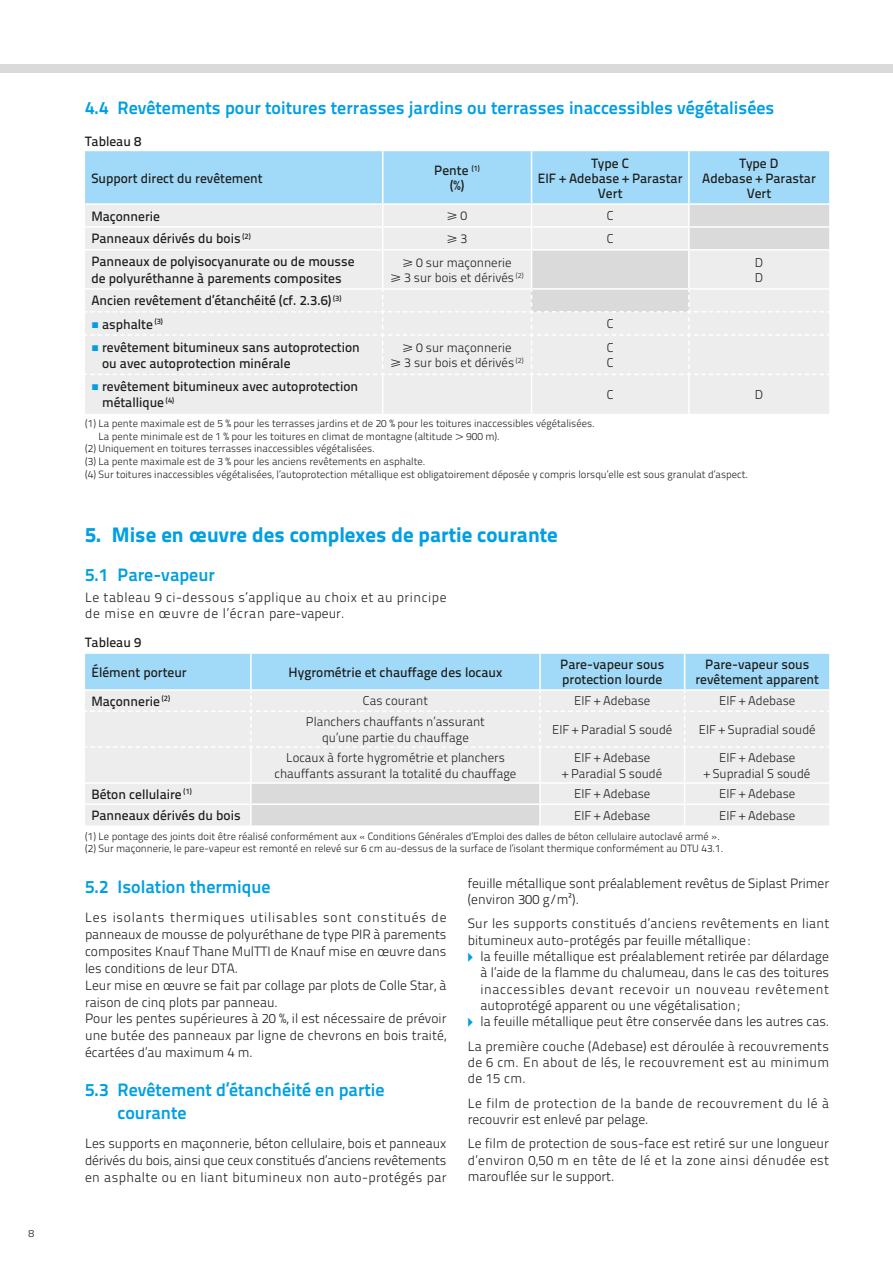
<style>
.page{position:relative;width:893px;height:1263px;background:#fff}
.page>*{position:absolute;margin:0;border:0;box-sizing:border-box;transform-origin:0 0}
.t1{font:21px "Titillium Text 25 L 999 wt";color:#009fe3}
.t2{font:18px/22.2px "Titillium Text 25 L 800 wt";color:#009fe3}
.t3{font:13.5px/16.8px "Titillium Text 25 L 250 wt";color:#1d1d1b}
.t4{font:13.5px/15px "Titillium Text 25 L 600 wt";color:#1d1d1b}
.t5{font:13.5px/16.4px "Titillium Text 25 L 250 wt";letter-spacing:.025em;color:#1d1d1b}
.t6{font:13.5px/16.4px "Titillium Text 25 L 250 wt";letter-spacing:.04em;color:#1d1d1b}
.t7{font:13.5px/16.4px "Titillium Text 25 L 250 wt";letter-spacing:.03em;color:#1d1d1b}
.t8{font:12.75px/15.3px "Titillium Text 25 L 250 wt";color:#1d1d1b;text-align:center}
.t9{font:10.5px/12.6px "Titillium Text 25 L 250 wt";color:#1d1d1b}
</style>
<div class="page">
<div style="left:0;top:64px;width:893px;height:8px;background:#dadada"></div>
<div style="left:85px;top:375px;width:744px;height:39px;background:#ededed"></div>
<hr style="left:382px;top:375px;width:1px;height:39px;background:#fff">
<hr style="left:531px;top:375px;width:1px;height:39px;background:#fff">
<hr style="left:688px;top:375px;width:2px;height:39px;background:#fff">
<div style="left:85px;top:748px;width:744px;height:77px;background:#ededed"></div>
<hr style="left:250px;top:748px;width:2px;height:34px;background:#fff">
<hr style="left:539px;top:748px;width:2px;height:34px;background:#fff">
<hr style="left:684px;top:748px;width:1px;height:34px;background:#fff">
<hr style="left:85px;top:782px;width:166px;height:2px;background:#fff">
<hr style="left:251px;top:782px;width:289px;height:2px;background:#fff">
<hr style="left:540px;top:782px;width:145px;height:2px;background:#fff">
<div style="left:250px;top:784px;width:291px;height:41px;background:#dadada"></div>
<hr style="left:685px;top:782px;width:144px;height:2px;background:#fff">
<hr style="left:85px;top:803px;width:166px;height:2px;background:#fff">
<hr style="left:251px;top:803px;width:289px;height:2px;background:#fff">
<hr style="left:250px;top:805px;width:2px;height:20px;background:#fff">
<hr style="left:540px;top:803px;width:145px;height:2px;background:#fff">
<hr style="left:539px;top:805px;width:2px;height:20px;background:#fff">
<hr style="left:685px;top:803px;width:144px;height:2px;background:#fff">
<svg style="left:684px;top:784px;width:1px;height:41px"></svg>
<svg style="left:85px;top:654px;width:744px;height:94px;background:#d1e6f1"></svg>
<svg style="left:85px;top:151px;width:744px;height:224px;background:#dae7ee"></svg>
<svg style="left:92px;top:384px;width:6px;height:6px"></svg>
<p class="t9" style="left:28px;top:1226px;width:7px">8</p>
<h2 class="t2" style="left:85px;top:95px;width:691px">4.4 Revêtements pour toitures terrasses jardins ou terrasses inaccessibles végétalisées</h2>
<p class="t4" style="left:85px;top:133px;width:58px">Tableau 8</p>
<p class="t4" style="left:91px;top:170px;width:173px">Support direct du revêtement</p>
<p class="t4" style="left:434px;top:162px;width:47px;text-align:center">Pente <sup>(1) </sup>(%)</p>
<p class="t4" style="left:538px;top:155px;width:146px;text-align:center">Type C<br>EIF + Adebase + Parastar<br>Vert</p>
<p class="t4" style="left:702px;top:155px;width:115px;text-align:center">Type D<br>Adebase + Parastar<br>Vert</p>
<p class="t4" style="left:91px;top:208px;width:70px">Maçonnerie</p>
<p class="t8" style="left:461px;top:208px;width:8px">0</p>
<p class="t8" style="left:607px;top:208px;width:8px">C</p>
<p class="t4" style="left:91px;top:230px;width:161px">Panneaux dérivés du bois <sup>(2)</sup></p>
<p class="t8" style="left:461px;top:230px;width:8px">3</p>
<p class="t8" style="left:607px;top:230px;width:8px">C</p>
<p class="t4" style="left:91px;top:253px;width:265px;line-height:16.2px">Panneaux de polyisocyanurate ou de mousse de polyuréthanne à parements composites</p>
<p class="t8" style="left:404px;top:254px;width:121px">0 sur maçonnerie<br>3 sur bois et dérivés <sup>(2)</sup></p>
<p class="t8" style="left:755px;top:254px;width:10px;text-align:left">D<br>D</p>
<p class="t4" style="left:102px;top:288px;width:241px;line-height:23.2px;text-indent:-11px">Ancien revêtement d’étanchéité (cf. 2.3.6) <sup>(3) </sup>asphalte <sup>(3)</sup></p>
<p class="t8" style="left:607px;top:315px;width:8px">C</p>
<p class="t4" style="left:102px;top:338px;width:259px;line-height:16.2px">revêtement bitumineux sans autoprotection ou avec autoprotection minérale</p>
<p class="t8" style="left:404px;top:339px;width:121px">0 sur maçonnerie<br>3 sur bois et dérivés <sup>(2)</sup></p>
<p class="t8" style="left:607px;top:339px;width:8px;text-align:left">C<br>C</p>
<p class="t4" style="left:102px;top:378px;width:258px;line-height:16.2px">revêtement bitumineux avec autoprotection métallique <sup>(4)</sup></p>
<p class="t8" style="left:607px;top:386px;width:8px">C</p>
<p class="t8" style="left:755px;top:386px;width:10px">D</p>
<p class="t9" style="left:99px;top:417px;width:496px;text-indent:-13px">(1) La pente maximale est de 5 % pour les terrasses jardins et de 20 % pour les toitures inaccessibles végétalisées.<br>La pente minimale est de 1 % pour les toitures en climat de montagne (altitude</p>
<p class="t9" style="left:466px;top:429px;width:33px">900 m).</p>
<p class="t9" style="left:85px;top:442px;width:663px">(2) Uniquement en toitures terrasses inaccessibles végétalisées.<br>(3) La pente maximale est de 3 % pour les anciens revêtements en asphalte.<br>(4) Sur toitures inaccessibles végétalisées, l’autoprotection métallique est obligatoirement déposée y compris lorsqu’elle est sous granulat d’aspect.</p>
<h1 class="t1" style="left:85px;top:519px;width:474px">5. Mise en œuvre des complexes de partie courante</h1>
<h2 class="t2" style="left:85px;top:563px;width:131px">5.1 Pare-vapeur</h2>
<p class="t6" style="left:85px;top:588px;width:363px">Le tableau 9 ci-dessous s’applique au choix et au principe de mise en œuvre de l’écran pare-vapeur.</p>
<p class="t4" style="left:91px;top:627px;width:97px;line-height:29.5px;text-indent:-6px">Tableau 9<br>Élément porteur</p>
<p class="t4" style="left:289px;top:664px;width:215px">Hygrométrie et chauffage des locaux</p>
<p class="t4" style="left:560px;top:656px;width:106px">Pare-vapeur sous protection lourde</p>
<p class="t4" style="left:695px;top:656px;width:125px;text-align:center">Pare-vapeur sous revêtement apparent</p>
<p class="t4" style="left:91px;top:693px;width:80px">Maçonnerie <sup>(2)</sup></p>
<p class="t8" style="left:363px;top:693px;width:67px">Cas courant</p>
<p class="t8" style="left:574px;top:693px;width:78px">EIF + Adebase</p>
<p class="t8" style="left:719px;top:693px;width:78px">EIF + Adebase</p>
<p class="t8" style="left:306px;top:713px;width:181px">Planchers chauffants n’assurant qu’une partie du chauffage</p>
<p class="t8" style="left:552px;top:721px;width:122px">EIF + Paradial S soudé</p>
<p class="t8" style="left:699px;top:721px;width:118px">EIF + Supradial soudé</p>
<p class="t8" style="left:274px;top:749px;width:243px">Locaux à forte hygrométrie et planchers chauffants assurant la totalité du chauffage</p>
<p class="t8" style="left:562px;top:749px;width:101px">EIF + Adebase<br>+ Paradial S soudé</p>
<p class="t8" style="left:704px;top:749px;width:108px">EIF + Adebase<br>+ Supradial S soudé</p>
<p class="t4" style="left:91px;top:786px;width:102px">Béton cellulaire <sup>(1)</sup></p>
<p class="t8" style="left:574px;top:786px;width:78px">EIF + Adebase</p>
<p class="t8" style="left:719px;top:786px;width:78px">EIF + Adebase</p>
<p class="t4" style="left:91px;top:807px;width:151px">Panneaux dérivés du bois</p>
<p class="t8" style="left:574px;top:807px;width:78px">EIF + Adebase</p>
<p class="t8" style="left:719px;top:807px;width:78px">EIF + Adebase</p>
<p class="t9" style="left:85px;top:829px;width:638px">(1) Le pontage des joints doit être réalisé conformément aux « Conditions Générales d’Emploi des dalles de béton cellulaire autoclavé armé ». (2) Sur maçonnerie, le pare-vapeur est remonté en relevé sur 6 cm au-dessus de la surface de l’isolant thermique conformément au DTU 43. 1.</p>
<h2 class="t2" style="left:85px;top:875px;width:187px">5.2 Isolation thermique</h2>
<p class="t3" style="left:85px;top:908px;width:363px">Les isolants thermiques utilisables sont constitués de panneaux de mousse de polyuréthane de type PIR à parements composites Knauf Thane MulTTI de Knauf mise en œuvre dans les conditions de leur DTA.<br>Leur mise en œuvre se fait par collage par plots de Colle Star, à raison de cinq plots par panneau.<br>Pour les pentes supérieures à 20 %, il est nécessaire de prévoir une butée des panneaux par ligne de chevrons en bois traité, écartées d’au maximum 4 m.</p>
<h2 class="t2" style="left:118px;top:1078px;width:269px;text-indent:-33px">5.3 Revêtement d’étanchéité en partie courante</h2>
<p class="t3" style="left:85px;top:1134px;width:363px;text-align:justify">Les supports en maçonnerie, béton cellulaire, bois et panneaux dérivés du bois, ainsi que ceux constitués d’anciens revêtements en asphalte ou en liant bitumineux non auto-protégés par</p>
<p class="t3" style="left:468px;top:874px;width:363px;line-height:16.4px">feuille métallique sont préalablement revêtus de Siplast Primer (environ 300 g/m²).</p>
<p class="t5" style="left:468px;top:915px;width:363px">Sur les supports constitués d’anciens revêtements en liant bitumineux auto-protégés par feuille métallique:</p>
<p class="t3" style="left:480px;top:947px;width:350px;line-height:16.4px">la feuille métallique est préalablement retirée par délardage à l’aide de la flamme du chalumeau, dans le cas des toitures inaccessibles devant recevoir un nouveau revêtement autoprotégé apparent ou une végétalisation;<br>la feuille métallique peut être conservée dans les autres cas.</p>
<p class="t3" style="left:468px;top:1037px;width:363px;line-height:16.4px;text-align:justify">La première couche (Adebase) est déroulée à recouvrements de 6 cm. En about de lés, le recouvrement est au minimum de 15 cm.</p>
<p class="t7" style="left:468px;top:1094px;width:363px">Le film de protection de la bande de recouvrement du lé à recouvrir est enlevé par pelage.</p>
<p class="t3" style="left:468px;top:1135px;width:363px;line-height:16.4px;text-align:justify">Le film de protection de sous-face est retiré sur une longueur d’environ 0,50 m en tête de lé et la zone ainsi dénudée est marouflée sur le support.</p>
</div>
